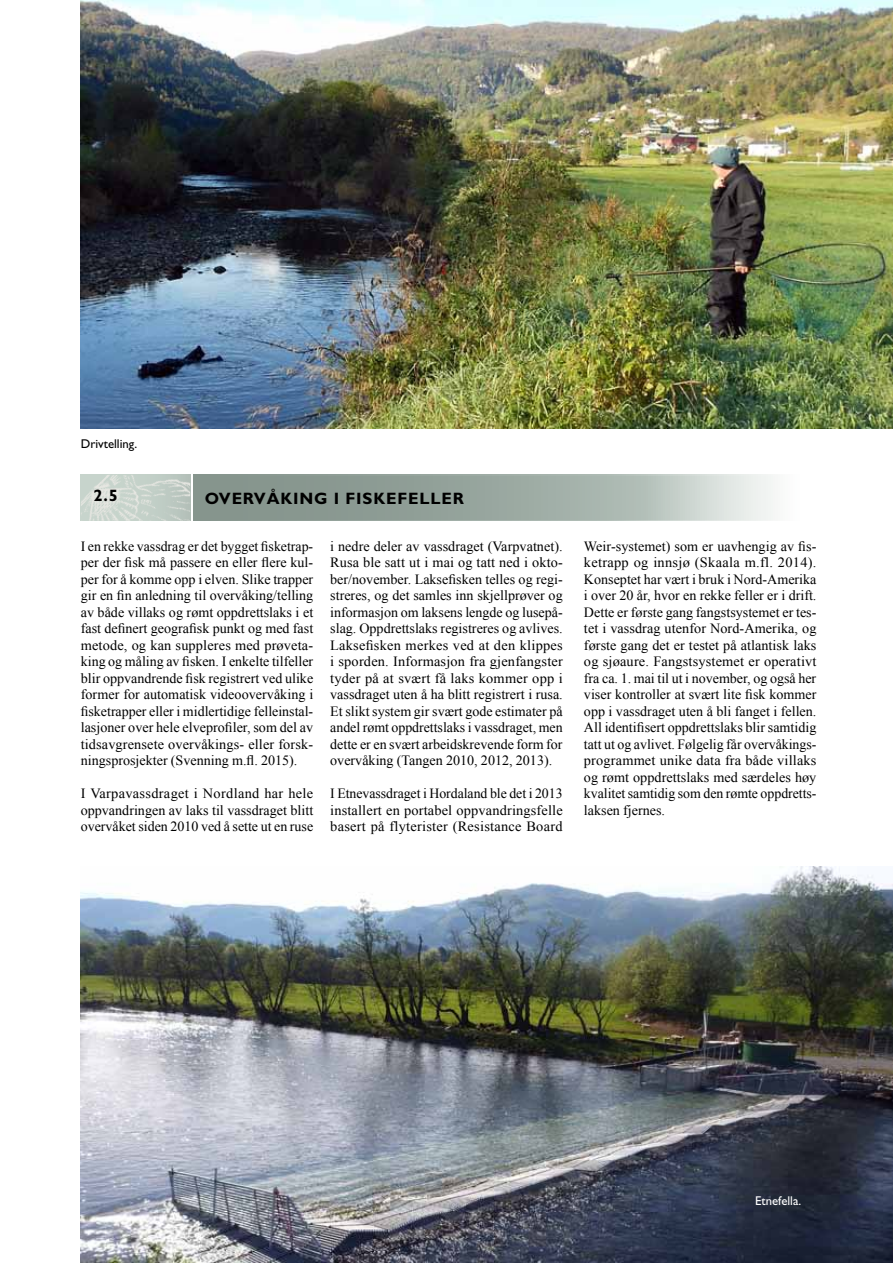
<style>
.page{position:relative;width:893px;height:1263px;background:#fff}
.page>*{position:absolute;margin:0;border:0;box-sizing:border-box;transform-origin:0 0}
.t1{font:700 16.5px "Gill Sans";letter-spacing:.05em;color:#000}
.t2{font:14.1px/16.5px "Times New Roman";color:#000;text-align:justify}
.t3{font:12.75px "Gill Sans";color:#000}
.t4{font:12.75px "Gill Sans";color:#fff}
</style>
<div class="page">
<img style="left:81px;top:0;width:812px;height:428px">
<svg style="left:195px;top:477px;width:578px;height:42px;background:#a2afa8"></svg>
<div style="left:193px;top:475px;width:623px;height:46px;border:1px solid #fff"></div>
<img style="left:81px;top:475px;width:109px;height:46px">
<img style="left:81px;top:867px;width:812px;height:396px">
<p class="t3" style="left:81px;top:437px;width:58px">Drivtelling.</p>
<p class="t1" style="left:94px;top:486px;width:26px">2.5</p>
<p class="t1" style="left:205px;top:489px;width:152px">OVERVÅKING IFISK</p>
<p class="t1" style="left:386px;top:489px;width:76px">EFELLER</p>
<p class="t2" style="left:81px;top:537px;width:234px">I en rekke vassdrag er det bygget fisketrap&shy;per der fisk må passere en eller flere kul&shy;per for å komme opp i elven. Slike trapper gir en fin anledning til overvåking/telling av både villaks og rømt oppdrettslaks i et fast definert geografisk punkt og med fast metode, og kan suppleres med prøveta&shy;king og måling av fisken. I enkelte tilfeller blir oppvandrende fisk registrert ved ulike former for automatisk videoovervåking i fisketrapper eller i midlertidige felleinstal&shy;lasjoner over hele elveprofiler, som del av tidsavgrensete overvåkings- eller forsk&shy;ningsprosjekter (Svenning m.fl. 2015).</p>
<p class="t2" style="left:81px;top:785px;width:234px">I Varpavassdraget i Nordland har hele oppvandringen av laks til vassdraget blitt overvåket siden 2010 ved å sette ut en ruse</p>
<p class="t2" style="left:330px;top:537px;width:234px">i nedre deler av vassdraget (Varpvatnet).<br>Rusa ble satt ut i mai og tatt ned i okto&shy;ber/november. Laksefisken telles og regi&shy;streres, og det samles inn skjellprøver og informasjon om laksens lengde og lusepå&shy;slag. Oppdrettslaks registreres og avlives.<br>Laksefisken merkes ved at den klippes i sporden. Informasjon fra gjenfangster tyder på at svært få laks kommer opp i vassdraget uten å ha blitt registrert i rusa.<br>Et slikt system gir svært gode estimater på andel rømt oppdrettslaks i vassdraget, men dette er en svært arbeidskrevende form for overvåking (Tangen 2010, 2012, 2013).</p>
<p class="t2" style="left:330px;top:785px;width:234px">I Etnevassdraget i Hordaland ble det i 2013 installert en portabel oppvandringsfelle basert på flyterister (Resistance Board</p>
<p class="t2" style="left:584px;top:537px;width:234px">Weir-systemet) som er uavhengig av fis&shy;ketrapp og innsjø (Skaala m.fl. 2014).<br>Konseptet har vært i bruk i Nord-Amerika i over 20 år, hvor en rekke feller er i drift.<br>Dette er første gang fangstsystemet er tes&shy;tet i vassdrag utenfor Nord-Amerika, og første gang det er testet på atlantisk laks og sjøaure. Fangstsystemet er operativt fra ca. 1. mai til ut i november, og også her viser kontroller at svært lite fisk kommer opp i vassdraget uten å bli fanget i fellen.<br>All identifisert oppdrettslaks blir samtidig tatt ut og avlivet. Følgelig får overvåkings&shy;programmet unike data fra både villaks og rømt oppdrettslaks med særdeles høy kvalitet samtidig som den rømte oppdretts&shy;laksen fjernes.</p>
<p class="t4" style="left:755px;top:1193px;width:48px">Etnefella.</p>
</div>
